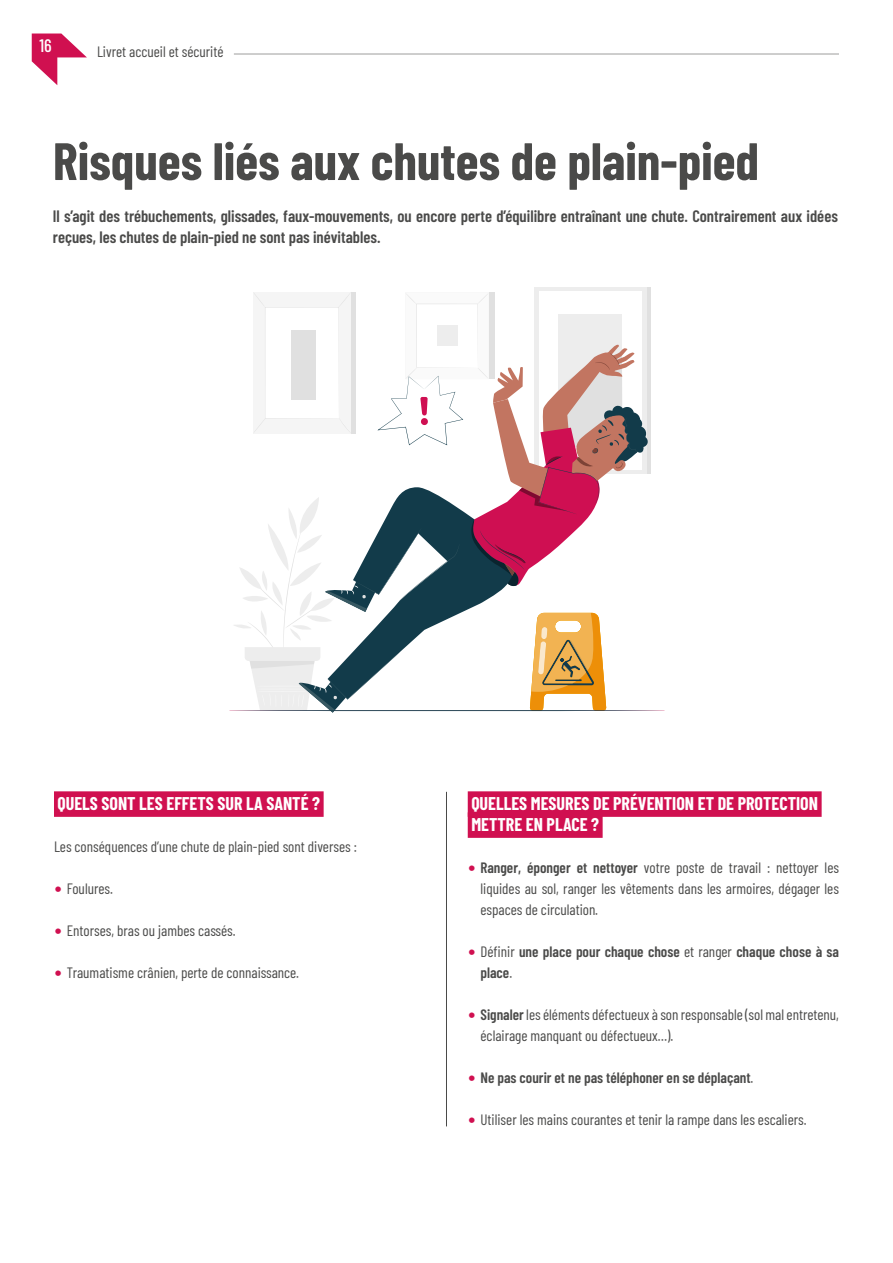
<style>
.page{position:relative;width:893px;height:1263px;background:#fff}
.page>*{position:absolute;margin:0;border:0;box-sizing:border-box;transform-origin:0 0}
.Grand_Titre_Page_aligné_gauche{font:700 52.5px "Barlow Condensed";color:#4a4a49}
.Sous_titre_1_surligné_framboise{font:700 18px/21px "Barlow Condensed";color:#fff}
.t1{font:500 18px "Barlow Condensed";color:#fff}
.Texte_introductif_SemiBold{font:600 16.5px/21px "Barlow Condensed";color:#4a4a49}
.Corps_de_texte{font:15px/21px "Barlow Condensed";color:#4a4a49;text-align:justify}
.t2{font:600 15px/21px "Barlow Condensed";color:#4a4a49}
.s1{font-family:"Verdana";color:#d01050}
.s2{font-weight:600}
.s3{font-family:"Verdana";font-weight:400;color:#d01050}
.s4{font-weight:400}
</style>
<div class="page">
<hr style="left:446px;top:792px;width:1px;height:334px;background:#4a4a49">
<div style="left:534px;top:287px;width:113px;height:186px;background:linear-gradient(to right,#f5f5f5,#f5f5f5)"></div>
<svg style="left:230px;top:292px;width:434px;height:421px"></svg>
<hr style="left:234px;top:54px;width:605px;height:1px;background:#9d9d9c">
<svg style="left:32px;top:34px;width:55px;height:51px"></svg>
<div style="left:54px;top:791px;width:270px;height:26px;background:#d01050"></div>
<div style="left:468px;top:791px;width:354px;height:26px;background:#d01050"></div>
<div style="left:468px;top:812px;width:135px;height:26px;background:#d01050"></div>
<p class="t1" style="left:39px;top:32px;width:14px">16</p>
<p class="Corps_de_texte" style="left:97px;top:40px;width:128px">Livret accueil et sécurité</p>
<p class="Grand_Titre_Page_aligné_gauche" style="left:53px;top:124px;width:707px">Risques liés aux chutes de plain-pied</p>
<p class="Texte_introductif_SemiBold" style="left:53px;top:204px;width:786px">Il s’agit des trébuchements, glissades, faux-mouvements, ou encore perte d’équilibre entraînant une chute. Contrairement aux idées reçues, les chutes de plain-pied ne sont pas inévitables.</p>
<p class="Sous_titre_1_surligné_framboise" style="left:58px;top:792px;width:264px">QUELS SONT LES EFFETS SUR LA SANTÉ ?</p>
<p class="Corps_de_texte" style="left:54px;top:835px;width:304px">Les conséquences d’une chute de plain-pied sont diverses :</p>
<p class="Corps_de_texte" style="left:54px;top:877px;width:60px"><span class="s1">•</span> Foulures.</p>
<p class="Corps_de_texte" style="left:54px;top:919px;width:183px"><span class="s1">•</span> Entorses, bras ou jambes cassés.</p>
<p class="Corps_de_texte" style="left:54px;top:961px;width:247px"><span class="s1">•</span> Traumatisme crânien, perte de connaissance.</p>
<p class="Sous_titre_1_surligné_framboise" style="left:471px;top:792px;width:348px">QUELLES MESURES DE PRÉVENTION ET DE PROTECTION<br>METTRE EN PLACE ?</p>
<p class="Corps_de_texte" style="left:480px;top:856px;width:360px;text-indent:-13px"><span class="s1">•</span> <span class="s2">Ranger, éponger et nettoyer</span> votre poste de travail : nettoyer les liquides au sol, ranger les vêtements dans les armoires, dégager les espaces de circulation.</p>
<p class="t2" style="left:480px;top:940px;width:360px;text-indent:-13px"><span class="s3">•</span> <span class="s4">Définir</span> une place pour chaque chose <span class="s4">et ranger</span> chaque chose à sa place<span class="s4">.</span></p>
<p class="Corps_de_texte" style="left:480px;top:1003px;width:360px;text-indent:-13px"><span class="s1">•</span> <span class="s2">Signaler</span> les éléments défectueux à son responsable (sol mal entretenu, éclairage manquant ou défectueux…).</p>
<p class="t2" style="left:468px;top:1066px;width:287px"><span class="s3">•</span> Ne pas courir et ne pas téléphoner en se déplaçant<span class="s4">.</span></p>
<p class="Corps_de_texte" style="left:468px;top:1108px;width:340px"><span class="s1">•</span> Utiliser les mains courantes et tenir la rampe dans les escaliers.</p>
</div>
